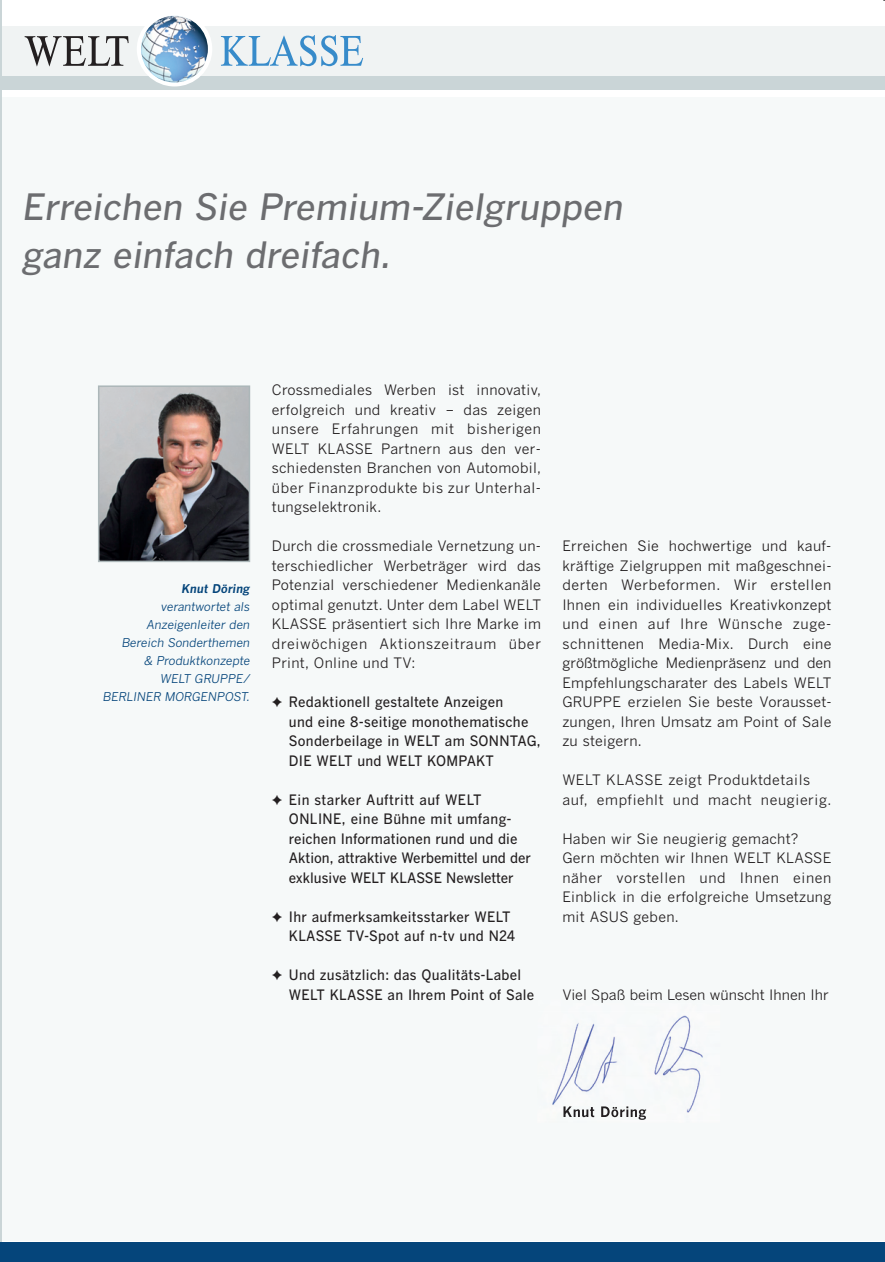
<style>
.page{position:relative;width:885px;height:1262px;background:#fff}
.page>*{position:absolute;margin:0;border:0;box-sizing:border-box;transform-origin:0 0}
.t1{font:italic 500 36px/48px "Benton Gothic";color:#6c6d70}
.t2{font:14.25px/19.5px "Benton Gothic";letter-spacing:.02em;color:#231f20;text-align:justify}
.t3{font:500 14.25px/19.5px "Benton Gothic";letter-spacing:.02em;color:#231f20;scale:.95 1}
.t4{font:14.25px/19.5px "Benton Gothic";letter-spacing:.04em;color:#231f20}
.t5{font:14.25px "Benton Gothic";color:#231f20}
.t6{font:italic 12px/18px "Benton Gothic";color:#05457b;text-align:right}
.t7{font:italic 700 12px "Benton Gothic";color:#05457b}
</style>
<div class="page">
<div style="left:0;top:98px;width:885px;height:1143px;background:#f6f9f9"></div>
<hr style="left:0;top:0;width:2px;height:1262px;background:#cad5d7">
<div style="left:0;top:1242px;width:885px;height:20px;background:#05457b"></div>
<img style="left:101px;top:388px;width:146px;height:171px">
<div style="left:98px;top:385px;width:152px;height:177px;border:2px solid #acb7b9"></div>
<div style="left:2px;top:76px;width:883px;height:14px;background:#cad5d7"></div>
<div style="left:2px;top:27px;width:883px;height:49px;background:#f0f3f3"></div>
<div style="left:137px;top:12px;width:75px;height:74px;background:#fff;border-radius:50%"></div>
<svg style="left:221px;top:35px;width:142px;height:31px"></svg>
<svg style="left:25px;top:36px;width:104px;height:31px"></svg>
<img style="left:141px;top:16px;width:67px;height:67px;border-radius:33px">
<img style="left:552px;top:1002px;width:151px;height:118px">
<img style="left:566px;top:999px;width:152px;height:3px">
<img style="left:563px;top:1106px;width:83px;height:13px">
<h1 class="t1" style="left:24px;top:182px;width:602px">Erreichen Sie Premium-Zielgruppen ganz einfach dreifach.</h1>
<p class="t7" style="left:182px;top:581px;width:70px">Knut Döring</p>
<p class="t6" style="left:103px;top:597px;width:149px">verantwortet als<br>Anzeigenleiter den<br>Bereich Sonderthemen<br>&amp; Produktkonzepte<br>WELT GRUPPE /<br>BERLINER MORGENPOST.</p>
<p class="t2" style="left:272px;top:380px;width:271px">Crossmediales Werben ist innovativ, erfolgreich und kreativ – das zeigen unsere Erfahrungen mit bisherigen WELT KLASSE Partnern aus den ver&shy;schiedensten Branchen von Automobil, über Finanzprodukte bis zur Unterhal&shy;tungselektronik.</p>
<p class="t2" style="left:272px;top:536px;width:271px">Durch die crossmediale Vernetzung un&shy;terschiedlicher Werbeträger wird das Potenzial verschiedener Medienkanäle optimal genutzt. Unter dem Label WELT KLASSE präsentiert sich Ihre Marke im dreiwöchigen Aktionszeitraum über Print, Online und TV:</p>
<p class="t3" style="left:289px;top:692px;width:266px;text-indent:-17px">✦ Redaktionell gestaltete Anzeigen<br>und eine 8-seitige monothematische Sonderbeilage in WELT am SONNTAG, DIE WELT und WELT KOMPAKT</p>
<p class="t3" style="left:289px;top:789px;width:256px;text-indent:-17px">✦ Ein starker Auftritt auf WELT ONLINE, eine Bühne mit umfang&shy;reichen Informationen rund und die Aktion, attraktive Werbemittel und der exklusive WELT KLASSE Newsletter</p>
<p class="t3" style="left:289px;top:906px;width:240px;text-indent:-17px">✦ Ihr aufmerksamkeitsstarker WELT<br>KLASSE TV-Spot auf n-tv und N24</p>
<p class="t3" style="left:289px;top:965px;width:260px;text-indent:-17px">✦ Und zusätzlich: das Qualitäts-Label<br>WELT KLASSE an Ihrem Point of Sale</p>
<p class="t2" style="left:562px;top:536px;width:271px">Erreichen Sie hochwertige und kauf&shy;kräftige Zielgruppen mit maßgeschnei&shy;derten Werbeformen. Wir erstellen Ihnen ein individuelles Kreativkonzept und einen auf Ihre Wünsche zuge&shy;schnittenen Media-Mix. Durch eine größtmögliche Medienpräsenz und den Empfehlungscharater des Labels WELT GRUPPE erzielen Sie beste Vorausset&shy;zungen, Ihren Umsatz am Point of Sale zu steigern.</p>
<p class="t4" style="left:562px;top:770px;width:271px">WELT KLASSE zeigt Produktdetails auf, empfiehlt und macht neugierig.</p>
<p class="t2" style="left:562px;top:828px;width:271px;text-align:left">Haben wir Sie neugierig gemacht?<br>Gern möchten wir Ihnen WELT KLASSE näher vorstellen und Ihnen einen<br>Einblick in die erfolgreiche Umsetzung mit ASUS geben.</p>
<p class="t5" style="left:562px;top:986px;width:268px">Viel Spaß beim Lesen wünscht Ihnen Ihr</p>
</div>
